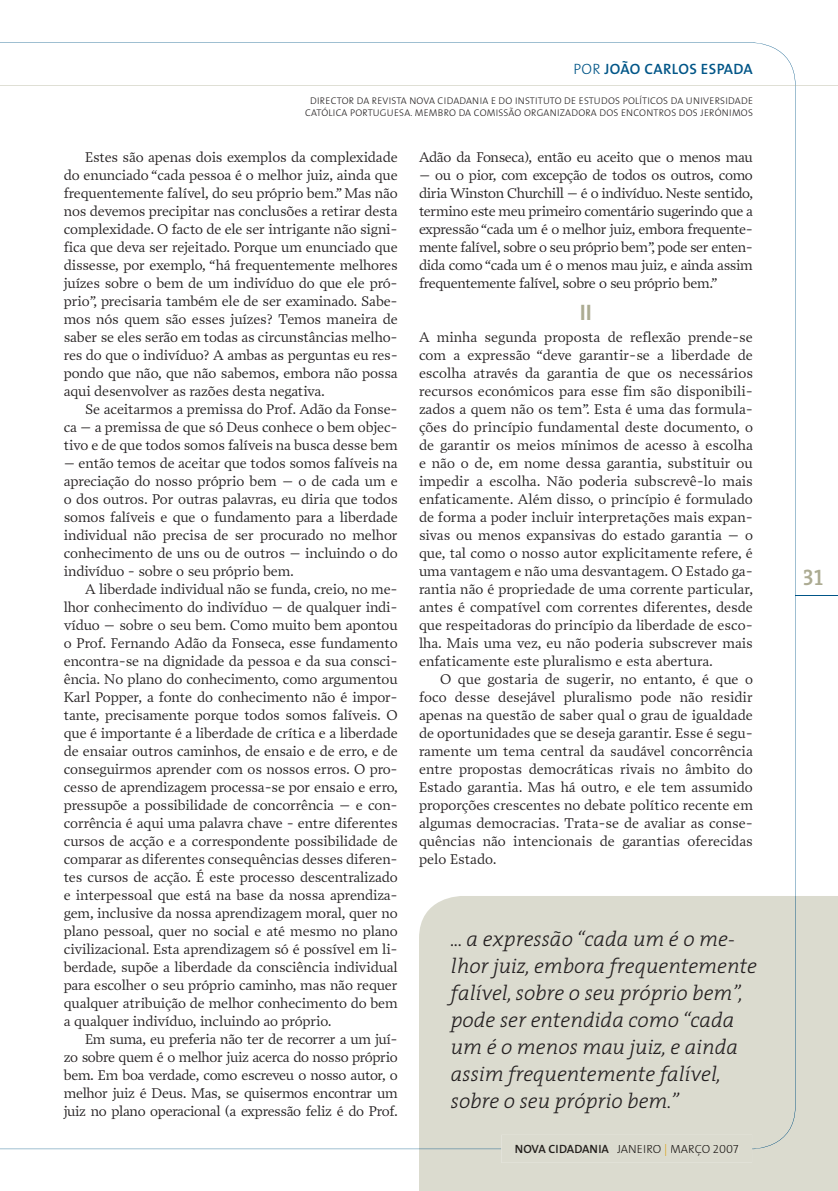
<style>
.page{position:relative;width:838px;height:1191px;background:#fff}
.page>*{position:absolute;margin:0;border:0;box-sizing:border-box;transform-origin:0 0}
.t1{font:22.5px "The Serif Semi Bold Caps";color:#acab92}
.t2{font:700 22.5px "The Sans";color:#acab92}
.t3{font:italic 300 21px/27px "The Serif";color:#231f20}
.t4{font:600 15px "The Sans";letter-spacing:.025em;color:#005587}
.t5{font:14.25px/18px "Prensa";letter-spacing:-.01em;color:#231f20;text-align:justify}
.t6{font:12px "The Sans Light Caps";letter-spacing:.005em;color:#221e1b}
.t7{font:300 9.75px/12.8px "The Sans";letter-spacing:.025em;color:#231f20;text-align:center}
.s1{font-weight:300}
.s2{font-family:"The Sans";font-weight:600}
.s3{color:#d99e0f}
</style>
<div class="page">
<div style="left:419px;top:896px;width:419px;height:295px;background:#dbdbcf"></div>
<div style="left:419px;top:896px;width:376px;height:253px;background:#dbdbcf"></div>
<div style="left:501px;top:1134px;width:251px;height:28px;background:#dbdbcf"></div>
<div style="left:516px;top:1145px;width:93px;height:8px;background:#dbdbcf"></div>
<div style="left:617px;top:1145px;width:44px;height:8px;background:#dbdbcf"></div>
<div style="left:661px;top:1144px;width:5px;height:12px;background:#dbdbcf"></div>
<div style="left:671px;top:1145px;width:38px;height:11px;background:#dbdbcf"></div>
<div style="left:710px;top:1145px;width:22px;height:8px;background:#dbdbcf"></div>
<div style="left:733px;top:1145px;width:5px;height:8px;background:#dbdbcf"></div>
<p class="t4" style="left:573px;top:56px;width:181px"><span class="s1">POR</span> JOÃO CARLOS ESPADA</p>
<p class="t7" style="left:305px;top:93px;width:449px">DIRECTOR DA REVISTA NOVA CIDADANIA E DO INSTITUTO DE ESTUDOS POLÍTICOS DA UNIVERSIDADE<br>CATÓLICA PORTUGUESA. MEMBRO DA COMISSÃO ORGANIZADORA DOS ENCONTROS DOS JERÓNIMOS</p>
<p class="t5" style="left:64px;top:148px;width:335px;text-indent:21px">Estes são apenas dois exemplos da complexidade do enunciado “cada pessoa é o melhor juiz, ainda que frequentemente falível, do seu próprio bem.” Mas não nos devemos precipitar nas conclusões a retirar desta complexidade. O facto de ele ser intrigante não signi&shy;fica que deva ser rejeitado. Porque um enunciado que dissesse, por exemplo, “há frequentemente melhores juízes sobre o bem de um indivíduo do que ele pró&shy;prio”, precisaria também ele de ser examinado. Sabe&shy;mos nós quem são esses juízes? Temos maneira de saber se eles serão em todas as circunstâncias melho&shy;res do que o indivíduo? A ambas as perguntas eu res&shy;pondo que não, que não sabemos, embora não possa aqui desenvolver as razões desta negativa.</p>
<p class="t5" style="left:64px;top:400px;width:335px;text-indent:21px">Se aceitarmos a premissa do Prof. Adão da Fonse&shy;ca – a premissa de que só Deus conhece o bem objec&shy;tivo e de que todos somos falíveis na busca desse bem</p>
<p class="t5" style="left:64px;top:454px;width:335px">– então temos de aceitar que todos somos falíveis na apreciação do nosso próprio bem – o de cada um e o dos outros. Por outras palavras, eu diria que todos somos falíveis e que o fundamento para a liberdade individual não precisa de ser procurado no melhor conhecimento de uns ou de outros – incluindo o do indivíduo - sobre o seu próprio bem.</p>
<p class="t5" style="left:64px;top:580px;width:336px;text-indent:21px">A liberdade individual não se funda, creio, no me&shy;lhor conhecimento do indivíduo – de qualquer indi&shy;víduo – sobre o seu bem. Como muito bem apontou o Prof. Fernando Adão da Fonseca, esse fundamento encontra-se na dignidade da pessoa e da sua consci&shy;ência. No plano do conhecimento, como argumentou Karl Popper, a fonte do conhecimento não é impor&shy;tante, precisamente porque todos somos falíveis. O que é importante é a liberdade de crítica e a liberdade de ensaiar outros caminhos, de ensaio e de erro, e de conseguirmos aprender com os nossos erros. O pro&shy;cesso de aprendizagem processa-se por ensaio e erro, pressupõe a possibilidade de concorrência – e con&shy;corrência é aqui uma palavra chave - entre diferentes cursos de acção e a correspondente possibilidade de comparar as diferentes consequências desses diferen&shy;tes cursos de acção. É este processo descentralizado e interpessoal que está na base da nossa aprendiza&shy;gem, inclusive da nossa aprendizagem moral, quer no plano pessoal, quer no social e até mesmo no plano civilizacional. Esta aprendizagem só é possível em li&shy;berdade, supõe a liberdade da consciência individual para escolher o seu próprio caminho, mas não requer qualquer atribuição de melhor conhecimento do bem a qualquer indivíduo, incluindo ao próprio.</p>
<p class="t5" style="left:64px;top:1030px;width:336px;text-indent:21px">Em suma, eu preferia não ter de recorrer a um juí&shy;zo sobre quem é o melhor juiz acerca do nosso próprio bem. Em boa verdade, como escreveu o nosso autor, o melhor juiz é Deus. Mas, se quisermos encontrar um juiz no plano operacional (a expressão feliz é do Prof.</p>
<p class="t5" style="left:419px;top:148px;width:335px">Adão da Fonseca), então eu aceito que o menos mau</p>
<p class="t5" style="left:419px;top:166px;width:336px">– ou o pior, com excepção de todos os outros, como diria Winston Churchill – é o indivíduo. Neste sentido, termino este meu primeiro comentário sugerindo que a expressão “cada um é o melhor juiz, embora frequente&shy;mente falível, sobre o seu próprio bem”, pode ser enten&shy;dida como “cada um é o menos mau juiz, e ainda assim frequentemente falível, sobre o seu próprio bem.”</p>
<h1 class="t2" style="left:580px;top:293px;width:14px">II</h1>
<p class="t5" style="left:419px;top:328px;width:336px">A minha segunda proposta de reflexão prende-se com a expressão “deve garantir-se a liberdade de escolha através da garantia de que os necessários recursos económicos para esse fim são disponibili&shy;zados a quem não os tem”. Esta é uma das formula&shy;ções do princípio fundamental deste documento, o de garantir os meios mínimos de acesso à escolha e não o de, em nome dessa garantia, substituir ou impedir a escolha. Não poderia subscrevê-lo mais enfaticamente. Além disso, o princípio é formulado de forma a poder incluir interpretações mais expan&shy;sivas ou menos expansivas do estado garantia – o que, tal como o nosso autor explicitamente refere, é uma vantagem e não uma desvantagem. O Estado ga&shy;rantia não é propriedade de uma corrente particular, antes é compatível com correntes diferentes, desde que respeitadoras do princípio da liberdade de esco&shy;lha. Mais uma vez, eu não poderia subscrever mais enfaticamente este pluralismo e esta abertura.</p>
<p class="t5" style="left:419px;top:670px;width:335px;text-indent:21px">O que gostaria de sugerir, no entanto, é que o foco desse desejável pluralismo pode não residir apenas na questão de saber qual o grau de igualdade de oportunidades que se deseja garantir. Esse é segu&shy;ramente um tema central da saudável concorrência entre propostas democráticas rivais no âmbito do Estado garantia. Mas há outro, e ele tem assumido proporções crescentes no debate político recente em algumas democracias. Trata-se de avaliar as conse&shy;quências não intencionais de garantias oferecidas pelo Estado.</p>
<h2 class="t3" style="left:451px;top:924px;width:307px">... a expressão “cada um é o me&shy;lhor juiz, embora frequentemente falível, sobre o seu próprio bem”, pode ser entendida como “cada um é o menos mau juiz, e ainda assim frequentemente falível, sobre o seu próprio bem.”</h2>
<p class="t6" style="left:515px;top:1139px;width:225px"><span class="s2">NOVA CIDADANIA</span> JANEIRO <span class="s3">|</span> MARÇO 2007</p>
<h1 class="t1" style="left:803px;top:559px;width:22px">31</h1>
</div>
